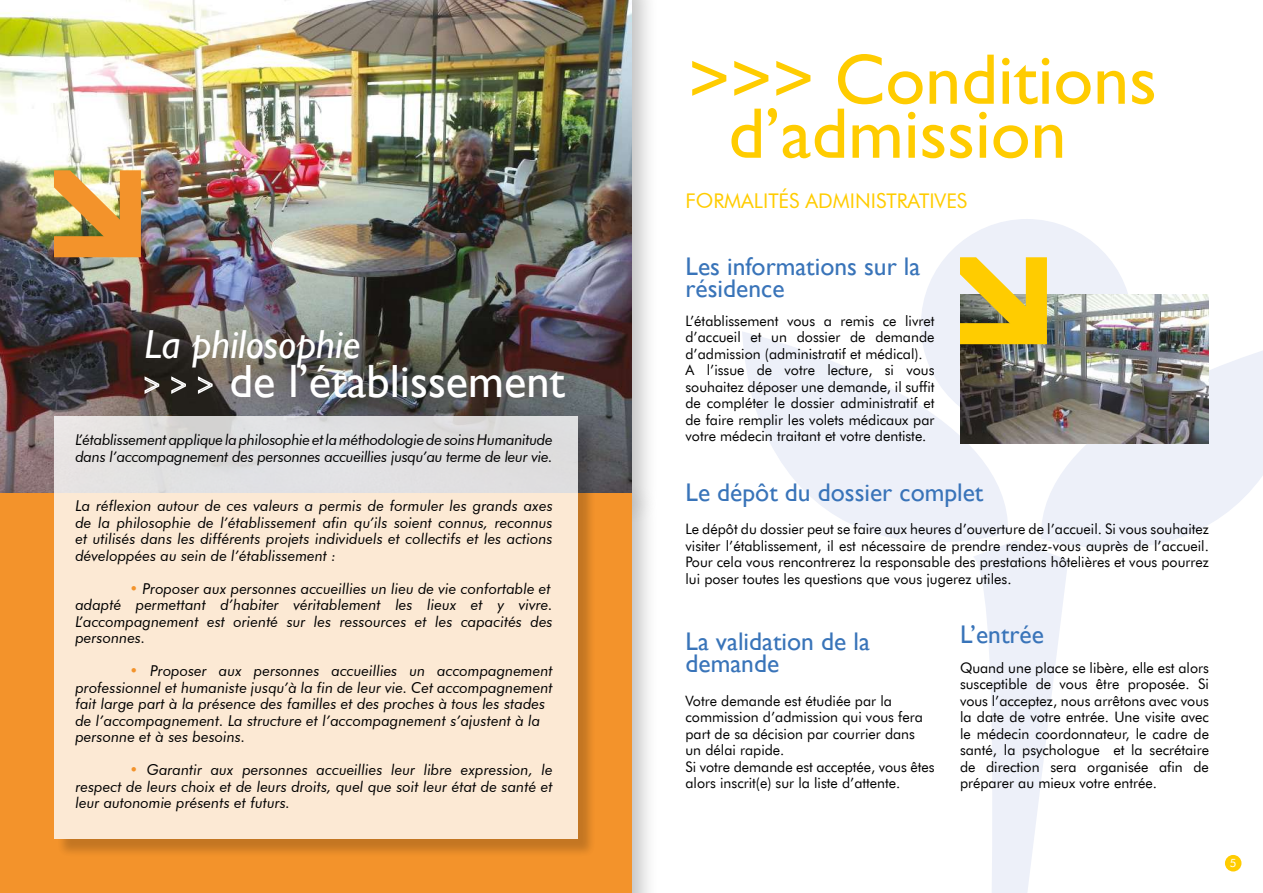
<style>
.page{position:relative;width:1263px;height:893px;background:#fff}
.page>*{position:absolute;margin:0;border:0;box-sizing:border-box;transform-origin:0 0}
.t1{font:72px/54px "Gill Sans";color:#fc0}
.t2{font:46.5px "Gill Sans";color:#fff}
.t3{font:italic 40.5px "Gill Sans";color:#fff}
.t4{font:25.5px/22.5px "Gill Sans";color:#3974b9}
.t5{font:20.25px "Futura BT";color:#fc0}
.t6{font:italic 15px/16.5px "Futura BT";color:#000;text-align:justify}
.t7{font:italic 15px/16.5px "Futura BT";letter-spacing:-.02em;color:#000}
.t8{font:14.25px/16.5px "Futura BT";color:#000;text-align:justify}
.t9{font:11.25px "Futura BT";color:#fff}
.s1{color:#f3932b}
</style>
<div class="page">
<div style="left:0;top:0;width:659px;height:524px;background:#000;opacity:.25"></div>
<img style="left:0;top:0;width:631px;height:483px">
<div style="left:0;top:483px;width:659px;height:410px;background:#000;opacity:.25"></div>
<div style="left:0;top:493px;width:631px;height:400px;background:#f3932b"></div>
<svg style="left:144px;top:375px;width:17px;height:20px"></svg>
<svg style="left:170px;top:375px;width:17px;height:20px"></svg>
<svg style="left:197px;top:375px;width:17px;height:20px"></svg>
<div style="left:56px;top:419px;width:540px;height:438px;background:#000;opacity:.25"></div>
<svg style="left:54px;top:417px;width:523px;height:422px;background:#f6e7d6"></svg>
<img style="left:33px;top:149px;width:118px;height:119px">
<svg style="left:742px;top:332px;width:268px;height:210px;fill:#edf0f9"></svg>
<svg style="left:1038px;top:351px;width:225px;height:198px;fill:#edf0f9"></svg>
<svg style="left:973px;top:540px;width:95px;height:353px"></svg>
<div style="left:921px;top:219px;width:212px;height:212px;background:#edf0f9;border-radius:50%"></div>
<div style="left:1225px;top:855px;width:16px;height:16px;background:#fc0;border-radius:50%"></div>
<img style="left:960px;top:294px;width:249px;height:149px">
<svg style="left:960px;top:257px;width:97px;height:98px"></svg>
<h3 class="t3" style="left:145px;top:321px;width:218px">La philosophie</h3>
<h2 class="t2" style="left:230px;top:354px;width:337px">de l’établissement</h2>
<p class="t7" style="left:75px;top:432px;width:479px">L’établissement applique la philosophie et la méthodologie de soins Humanitude dans l’accompagnement des personnes accueillies jusqu’au terme de leur vie.</p>
<p class="t6" style="left:75px;top:498px;width:479px">La réflexion autour de ces valeurs a permis de formuler les grands axes de la philosophie de l’établissement afin qu’ils soient connus, reconnus et utilisés dans les différents projets individuels et collectifs et les actions développées au sein de l’établissement :</p>
<p class="t6" style="left:75px;top:580px;width:479px;text-align:left;text-indent:54px"><span class="s1">•</span> Proposer aux personnes accueillies un lieu de vie confortable et adapté permettant d’habiter véritablement les lieux et y vivre.<br>L’accompagnement est orienté sur les ressources et les capacités des personnes.</p>
<p class="t6" style="left:75px;top:663px;width:479px;text-align:left;text-indent:54px"><span class="s1">•</span> Proposer aux personnes accueillies un accompagnement professionnel et humaniste jusqu’à la fin de leur vie. Cet accompagnement fait large part à la présence des familles et des proches à tous les stades de l’accompagnement. La structure et l’accompagnement s’ajustent à la personne et à ses besoins.</p>
<p class="t6" style="left:75px;top:762px;width:479px;text-indent:54px"><span class="s1">•</span> Garantir aux personnes accueillies leur libre expression, le respect de leurs choix et de leurs droits, quel que soit leur état de santé et leur autonomie présents et futurs.</p>
<h1 class="t1" style="left:728px;top:52px;width:430px;text-indent:-40px">&gt;&gt;&gt; Conditions d’admission</h1>
<h3 class="t5" style="left:685px;top:188px;width:283px">FORMALITÉS ADMINISTRATIVES</h3>
<h3 class="t4" style="left:685px;top:255px;width:236px">Les informations sur la résidence</h3>
<p class="t8" style="left:685px;top:312px;width:250px;text-align:left">L’établissement vous a remis ce livret d’accueil et un dossier de demande d’admission (administratif et médical).<br>A l’issue de votre lecture, si vous souhaitez déposer une demande, il suffit de compléter le dossier administratif et de faire remplir les volets médicaux par votre médecin traitant et votre dentiste.</p>
<h3 class="t4" style="left:685px;top:481px;width:299px">Le dépôt du dossier complet</h3>
<p class="t8" style="left:685px;top:521px;width:525px">Le dépôt du dossier peut se faire aux heures d’ouverture de l’accueil. Si vous souhaitez visiter l’établissement, il est nécessaire de prendre rendez-vous auprès de l’accueil.<br>Pour cela vous rencontrerez la responsable des prestations hôtelières et vous pourrez lui poser toutes les questions que vous jugerez utiles.</p>
<h3 class="t4" style="left:685px;top:630px;width:186px">La validation de la demande</h3>
<p class="t8" style="left:685px;top:692px;width:250px;text-align:left">Votre demande est étudiée par la commission d’admission qui vous fera part de sa décision par courrier dans<br>un délai rapide.<br>Si votre demande est acceptée, vous êtes alors inscrit(e) sur la liste d’attente.</p>
<h3 class="t4" style="left:960px;top:623px;width:86px">L’entrée</h3>
<p class="t8" style="left:960px;top:659px;width:250px">Quand une place se libère, elle est alors susceptible de vous être proposée. Si vous l’acceptez, nous arrêtons avec vous la date de votre entrée. Une visite avec le médecin coordonnateur, le cadre de santé, la psychologue et la secrétaire de direction sera organisée afin de préparer au mieux votre entrée.</p>
<p class="t9" style="left:1230px;top:856px;width:8px">5</p>
</div>
